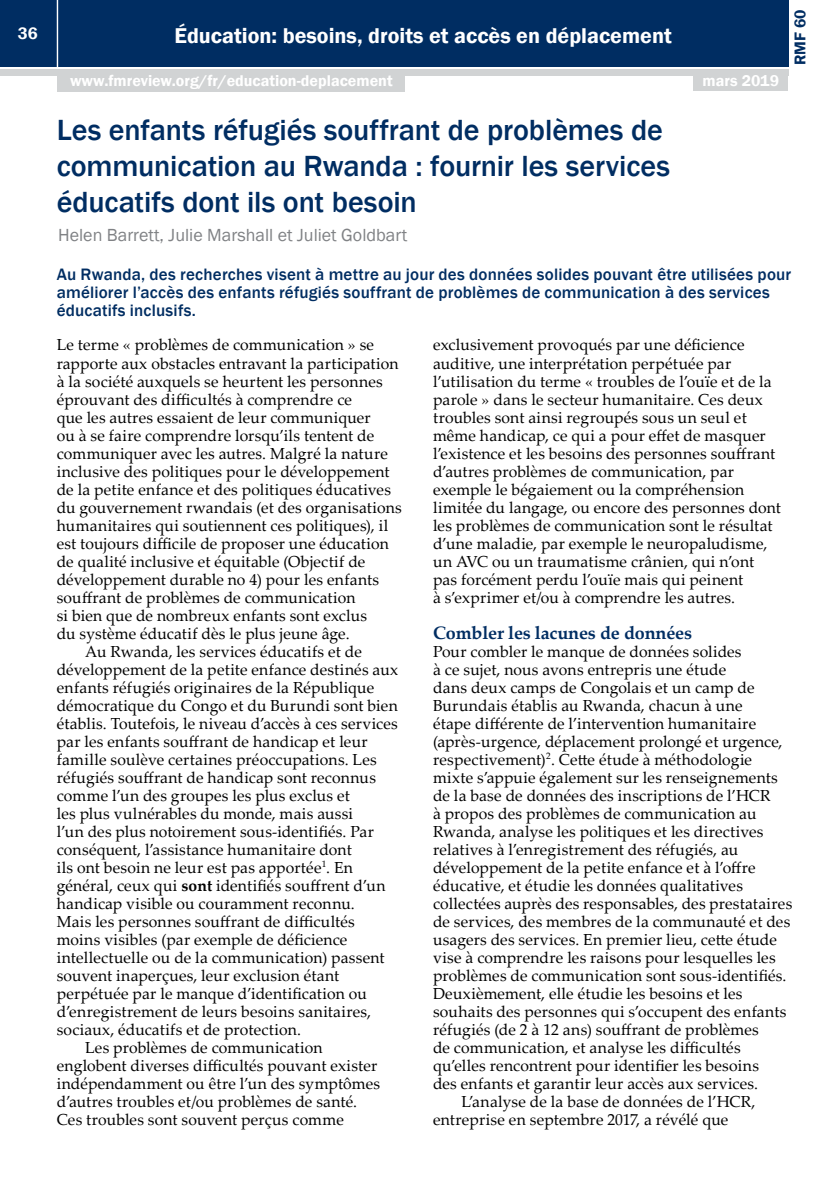
<style>
.page{position:relative;width:840px;height:1191px;background:#fff}
.page>*{position:absolute;margin:0;border:0;box-sizing:border-box;transform-origin:0 0}
.t1{font:500 30px/36px "Franklin Gothic";letter-spacing:-.005em;color:#002d62}
.t2{font:600 22px "Franklin Gothic";color:#fff}
.t3{font:18px "Franklin Gothic";color:#808285}
.t4{font:700 18px "Palatino Linotype";letter-spacing:-.01em;color:#002d62}
.t5{font:500 17px/18px "Franklin Gothic";letter-spacing:.01em;color:#002d62}
.t6{font:600 17px "Franklin Gothic";color:#fff}
.t7{font:16px/18px "Palatino Linotype";letter-spacing:.01em;color:#000}
.t8{font:600 16px "Franklin Gothic";color:#fff}
.t9{font:600 16px "Franklin Gothic";color:#002d62}
.s1{font-weight:700}
</style>
<div class="page">
<div style="left:0;top:0;width:787px;height:66px;background:#002d62"></div>
<div style="left:0;top:69px;width:787px;height:6px;background:#d1d3d4"></div>
<hr style="left:57px;top:0;width:1px;height:67px;background:#fff">
<div style="left:693px;top:73px;width:94px;height:18px;background:#d1d3d4"></div>
<div style="left:57px;top:74px;width:348px;height:18px;background:#d1d3d4"></div>
<p class="t6" style="left:18px;top:23px;width:21px">36</p>
<p class="t9" style="left:789px;top:65px;width:57px;rotate:-90deg">RMF 60</p>
<h2 class="t2" style="left:174px;top:22px;width:498px">Éducation: besoins, droits et accès en déplacement</h2>
<p class="t8" style="left:70px;top:71px;width:324px">www.fmreview.org/fr/education-deplacement</p>
<p class="t8" style="left:702px;top:71px;width:78px">mars 2019</p>
<h1 class="t1" style="left:57px;top:112px;width:614px">Les enfants réfugiés souffrant de problèmes de communication au Rwanda : fournir les services éducatifs dont ils ont besoin</h1>
<p class="t3" style="left:58px;top:224px;width:350px">Helen Barrett, Julie Marshall et Juliet Goldbart</p>
<p class="t5" style="left:57px;top:266px;width:735px">Au Rwanda, des recherches visent à mettre au jour des données solides pouvant être utilisées pour améliorer l’accès des enfants réfugiés souffrant de problèmes de communication à des services éducatifs inclusifs.</p>
<p class="t7" style="left:57px;top:335px;width:319px">Le terme « problèmes de communication » se</p>
<p class="t7" style="left:57px;top:353px;width:343px">rapporte aux obstacles entravant la participation</p>
<p class="t7" style="left:57px;top:371px;width:327px">à la société auxquels se heurtent les personnes</p>
<p class="t7" style="left:57px;top:389px;width:297px">éprouvant des difficultés à comprendre ce</p>
<p class="t7" style="left:57px;top:407px;width:315px">que les autres essaient de leur communiquer</p>
<p class="t7" style="left:57px;top:425px;width:319px">ou à se faire comprendre lorsqu’ils tentent de</p>
<p class="t7" style="left:57px;top:443px;width:332px">communiquer avec les autres. Malgré la nature</p>
<p class="t7" style="left:57px;top:461px;width:334px">inclusive des politiques pour le développement</p>
<p class="t7" style="left:57px;top:479px;width:335px">de la petite enfance et des politiques éducatives</p>
<p class="t7" style="left:57px;top:497px;width:346px">du gouvernement rwandais (et des organisations</p>
<p class="t7" style="left:57px;top:515px;width:333px">humanitaires qui soutiennent ces politiques), il</p>
<p class="t7" style="left:57px;top:533px;width:333px">est toujours difficile de proposer une éducation</p>
<p class="t7" style="left:57px;top:551px;width:310px">de qualité inclusive et équitable (Objectif de</p>
<p class="t7" style="left:57px;top:569px;width:324px">développement durable no 4) pour les enfants</p>
<p class="t7" style="left:57px;top:587px;width:300px">souffrant de problèmes de communication</p>
<p class="t7" style="left:57px;top:605px;width:312px">si bien que de nombreux enfants sont exclus</p>
<p class="t7" style="left:57px;top:623px;width:294px">du système éducatif dès le plus jeune âge.</p>
<p class="t7" style="left:85px;top:641px;width:278px">Au Rwanda, les services éducatifs et de</p>
<p class="t7" style="left:57px;top:659px;width:343px">développement de la petite enfance destinés aux</p>
<p class="t7" style="left:57px;top:677px;width:319px">enfants réfugiés originaires de la République</p>
<p class="t7" style="left:57px;top:695px;width:342px">démocratique du Congo et du Burundi sont bien</p>
<p class="t7" style="left:57px;top:713px;width:342px">établis. Toutefois, le niveau d’accès à ces services</p>
<p class="t7" style="left:57px;top:731px;width:312px">par les enfants souffrant de handicap et leur</p>
<p class="t7" style="left:57px;top:749px;width:321px">famille soulève certaines préoccupations. Les</p>
<p class="t7" style="left:57px;top:767px;width:320px">réfugiés souffrant de handicap sont reconnus</p>
<p class="t7" style="left:57px;top:785px;width:294px">comme l’un des groupes les plus exclus et</p>
<p class="t7" style="left:57px;top:803px;width:298px">les plus vulnérables du monde, mais aussi</p>
<p class="t7" style="left:57px;top:821px;width:318px">l’un des plus notoirement sous-identifiés. Par</p>
<p class="t7" style="left:57px;top:839px;width:296px">conséquent, l’assistance humanitaire dont</p>
<p class="t7" style="left:57px;top:857px;width:297px">ils ont besoin ne leur est pas apportée<sup>1</sup>. En</p>
<p class="t7" style="left:57px;top:875px;width:330px">général, ceux qui <span class="s1">sont</span> identifiés souffrent d’un</p>
<p class="t7" style="left:57px;top:893px;width:299px">handicap visible ou couramment reconnu.</p>
<p class="t7" style="left:57px;top:911px;width:299px">Mais les personnes souffrant de difficultés</p>
<p class="t7" style="left:57px;top:929px;width:292px">moins visibles (par exemple de déficience</p>
<p class="t7" style="left:57px;top:947px;width:329px">intellectuelle ou de la communication) passent</p>
<p class="t7" style="left:57px;top:965px;width:284px">souvent inaperçues, leur exclusion étant</p>
<p class="t7" style="left:57px;top:983px;width:311px">perpétuée par le manque d’identification ou</p>
<p class="t7" style="left:57px;top:1001px;width:315px">d’enregistrement de leurs besoins sanitaires,</p>
<p class="t7" style="left:57px;top:1019px;width:245px">sociaux, éducatifs et de protection.</p>
<p class="t7" style="left:85px;top:1037px;width:239px">Les problèmes de communication</p>
<p class="t7" style="left:57px;top:1055px;width:322px">englobent diverses difficultés pouvant exister</p>
<p class="t7" style="left:57px;top:1073px;width:325px">indépendamment ou être l’un des symptômes</p>
<p class="t7" style="left:57px;top:1091px;width:302px">d’autres troubles et/ou problèmes de santé.</p>
<p class="t7" style="left:57px;top:1109px;width:288px">Ces troubles sont souvent perçus comme</p>
<p class="t7" style="left:433px;top:335px;width:349px">exclusivement provoqués par une déficience auditive, une interprétation perpétuée par l’utilisation du terme « troubles de l’ouïe et de la parole » dans le secteur humanitaire. Ces deux troubles sont ainsi regroupés sous un seul et même handicap, ce qui a pour effet de masquer l’existence et les besoins des personnes souffrant d’autres problèmes de communication, par exemple le bégaiement ou la compréhension limitée du langage, ou encore des personnes dont les problèmes de communication sont le résultat d’une maladie, par exemple le neuropaludisme, un AVC ou un traumatisme crânien, qui n’ont pas forcément perdu l’ouïe mais qui peinent<br>à s’exprimer et/ou à comprendre les autres.</p>
<p class="t4" style="left:433px;top:619px;width:260px">Combler les lacunes de données</p>
<p class="t7" style="left:433px;top:641px;width:310px">Pour combler le manque de données solides</p>
<p class="t7" style="left:433px;top:659px;width:294px">à ce sujet, nous avons entrepris une étude</p>
<p class="t7" style="left:433px;top:677px;width:323px">dans deux camps de Congolais et un camp de</p>
<p class="t7" style="left:433px;top:695px;width:311px">Burundais établis au Rwanda, chacun à une</p>
<p class="t7" style="left:433px;top:713px;width:324px">étape différente de l’intervention humanitaire</p>
<p class="t7" style="left:433px;top:731px;width:351px">(après-urgence, déplacement prolongé et urgence,</p>
<p class="t7" style="left:433px;top:749px;width:320px">respectivement)<sup>2</sup>. Cette étude à méthodologie</p>
<p class="t7" style="left:433px;top:767px;width:346px">mixte s’appuie également sur les renseignements</p>
<p class="t7" style="left:433px;top:785px;width:339px">de la base de données des inscriptions de l’HCR</p>
<p class="t7" style="left:433px;top:803px;width:325px">à propos des problèmes de communication au</p>
<p class="t7" style="left:433px;top:821px;width:332px">Rwanda, analyse les politiques et les directives</p>
<p class="t7" style="left:433px;top:839px;width:306px">relatives à l’enregistrement des réfugiés, au</p>
<p class="t7" style="left:433px;top:857px;width:324px">développement de la petite enfance et à l’offre</p>
<p class="t7" style="left:433px;top:875px;width:311px">éducative, et étudie les données qualitatives</p>
<p class="t7" style="left:433px;top:893px;width:360px">collectées auprès des responsables, des prestataires</p>
<p class="t7" style="left:433px;top:911px;width:358px">de services, des membres de la communauté et des</p>
<p class="t7" style="left:433px;top:929px;width:345px">usagers des services. En premier lieu, cette étude</p>
<p class="t7" style="left:433px;top:947px;width:344px">vise à comprendre les raisons pour lesquelles les</p>
<p class="t7" style="left:433px;top:965px;width:355px">problèmes de communication sont sous-identifiés.</p>
<p class="t7" style="left:433px;top:983px;width:311px">Deuxièmement, elle étudie les besoins et les</p>
<p class="t7" style="left:433px;top:1001px;width:355px">souhaits des personnes qui s’occupent des enfants</p>
<p class="t7" style="left:433px;top:1019px;width:327px">réfugiés (de 2 à 12 ans) souffrant de problèmes</p>
<p class="t7" style="left:433px;top:1037px;width:309px">de communication, et analyse les difficultés</p>
<p class="t7" style="left:433px;top:1055px;width:327px">qu’elles rencontrent pour identifier les besoins</p>
<p class="t7" style="left:433px;top:1073px;width:326px">des enfants et garantir leur accès aux services.</p>
<p class="t7" style="left:461px;top:1091px;width:295px">L’analyse de la base de données de l’HCR,</p>
<p class="t7" style="left:433px;top:1109px;width:296px">entreprise en septembre 2017, a révélé que</p>
</div>
